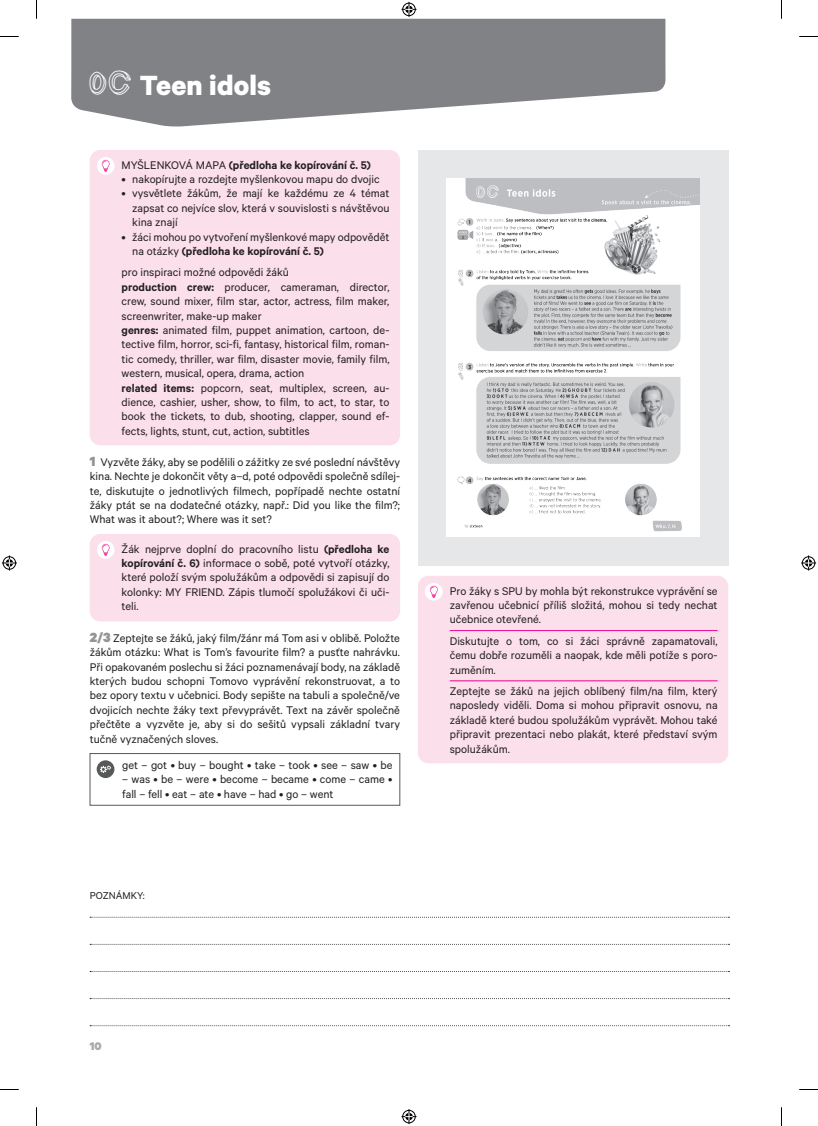
<style>
.page{position:relative;width:818px;height:1126px;background:#fff}
.page>*{position:absolute;margin:0;border:0;box-sizing:border-box;transform-origin:0 0}
.t1{font:700 31.25px "Calibre";letter-spacing:.005em;color:#fff}
.t2{font:12.5px/14.4px "Calibre";color:#231f20;text-align:justify}
.t3{font:600 12.5px "Calibre";color:#231f20}
.t4{font:900 12.5px "Calibre";color:#a8a9ad}
.t5{font:11.25px "Calibre";color:#231f20}
.s1{font-family:"Pastel Block";font-weight:400;font-size:28.75px}
.s2{font-weight:400}
.s3{font-weight:600}
.s4{font-weight:900;font-size:15px;color:#939598}
</style>
<div class="page">
<svg style="left:71px;top:19px;width:594px;height:108px;fill:#808285"></svg>
<div style="left:417px;top:150px;width:310px;height:415px;background:#e6e7e9"></div>
<img style="left:446px;top:178px;width:253px;height:358px">
<svg style="left:90px;top:916px;width:639px;height:1px"></svg>
<svg style="left:90px;top:943px;width:639px;height:1px"></svg>
<svg style="left:90px;top:971px;width:639px;height:1px"></svg>
<svg style="left:90px;top:998px;width:639px;height:1px"></svg>
<svg style="left:90px;top:1025px;width:639px;height:1px"></svg>
<div style="left:90px;top:150px;width:310px;height:295px;background:#fbdfeb;border-radius:11px"></div>
<div style="left:97px;top:157px;width:17px;height:18px;background:#fff;border-radius:50%"></div>
<svg style="left:102px;top:160px;width:7px;height:12px"></svg>
<div style="left:90px;top:534px;width:310px;height:87px;background:#fbdfeb;border-radius:11px"></div>
<div style="left:97px;top:541px;width:17px;height:17px;background:#fff;border-radius:50%"></div>
<svg style="left:102px;top:544px;width:7px;height:12px"></svg>
<div style="left:417px;top:575px;width:310px;height:188px;background:#fbdfeb;border-radius:11px"></div>
<hr style="left:449px;top:630px;width:268px;height:1px;background:#ed028c">
<hr style="left:449px;top:680px;width:268px;height:1px;background:#ed028c">
<div style="left:424px;top:583px;width:18px;height:17px;background:#fff;border-radius:50%"></div>
<svg style="left:430px;top:585px;width:7px;height:13px"></svg>
<div style="left:90px;top:753px;width:310px;height:52px;border:1px solid #57585a"></div>
<div style="left:97px;top:760px;width:17px;height:18px;background:#57585a;border-radius:50%"></div>
<svg style="left:100px;top:765px;width:11px;height:7px"></svg>
<svg style="left:0;top:36px;width:19px;height:1px"></svg>
<svg style="left:799px;top:36px;width:18px;height:1px"></svg>
<svg style="left:0;top:1089px;width:19px;height:1px"></svg>
<svg style="left:799px;top:1089px;width:18px;height:1px"></svg>
<svg style="left:36px;top:0;width:1px;height:19px"></svg>
<svg style="left:36px;top:1107px;width:1px;height:18px"></svg>
<svg style="left:401px;top:2px;width:15px;height:15px"></svg>
<svg style="left:401px;top:1109px;width:15px;height:14px"></svg>
<svg style="left:2px;top:555px;width:15px;height:15px"></svg>
<svg style="left:801px;top:555px;width:14px;height:15px"></svg>
<h1 class="t1" style="left:90px;top:66px;width:183px"><span class="s1">0C</span> Teen idols</h1>
<p class="t3" style="left:122px;top:157px;width:251px"><span class="s2">MYŠLENKOVÁ MAPA</span> (předloha ke kopírování č. 5)</p>
<p class="t2" style="left:122px;top:171px;width:259px">• nakopírujte a rozdejte myšlenkovou mapu do dvojic</p>
<p class="t2" style="left:132px;top:186px;width:258px;text-indent:-11px">• vysvětlete žákům, že mají ke každému ze 4 témat zapsat co nejvíce slov, která v souvislosti s návštěvou kina znají</p>
<p class="t2" style="left:132px;top:229px;width:258px;text-indent:-11px">• žáci mohou po vytvoření myšlenkové mapy odpovědět na otázky <span class="s3">(předloha ke kopírování č. 5)</span></p>
<p class="t2" style="left:122px;top:265px;width:269px;text-align:left">pro inspiraci možné odpovědi žáků<br><span class="s3">production crew:</span> producer, cameraman, director, crew, sound mixer, film star, actor, actress, film maker, screenwriter, make-up maker<br><span class="s3">genres:</span> animated film, puppet animation, cartoon, de&shy;tective film, horror, sci-fi, fantasy, historical film, roman&shy;tic comedy, thriller, war film, disaster movie, family film, western, musical, opera, drama, action<br><span class="s3">related items:</span> popcorn, seat, multiplex, screen, au&shy;dience, cashier, usher, show, to film, to act, to star, to book the tickets, to dub, shooting, clapper, sound ef&shy;fects, lights, stunt, cut, action, subtitles</p>
<p class="t2" style="left:90px;top:454px;width:311px"><span class="s4">1</span> Vyzvěte žáky, aby se podělili o zážitky ze své poslední návštěvy kina. Nechte je dokončit věty a–d, poté odpovědi společně sdílej&shy;te, diskutujte o jednotlivých filmech, popřípadě nechte ostatní žáky ptát se na dodatečné otázky, např.: Did you like the film?; What was it about?; Where was it set?</p>
<p class="t2" style="left:122px;top:541px;width:269px">Žák nejprve doplní do pracovního listu <span class="s3">(předloha ke kopírování č. 6)</span> informace o sobě, poté vytvoří otázky, které položí svým spolužákům a odpovědi si zapisují do kolonky: MY FRIEND. Zápis tlumočí spolužákovi či uči&shy;teli.</p>
<p class="t2" style="left:90px;top:630px;width:311px"><span class="s4">2/3</span> Zeptejte se žáků, jaký film/žánr má Tom asi v oblibě. Položte žákům otázku: What is Tom’s favourite film? a pusťte nahrávku.<br>Při opakovaném poslechu si žáci poznamenávají body, na základě kterých budou schopni Tomovo vyprávění rekonstruovat, a to bez opory textu v učebnici. Body sepište na tabuli a společně/ve dvojicích nechte žáky text převyprávět. Text na závěr společně přečtěte a vyzvěte je, aby si do sešitů vypsali základní tvary tučně vyznačených sloves.</p>
<p class="t2" style="left:122px;top:757px;width:271px">get – got • buy – bought • take – took • see – saw • be</p>
<p class="t2" style="left:122px;top:771px;width:271px">– was • be – were • become – became • come – came • fall – fell • eat – ate • have – had • go – went</p>
<p class="t5" style="left:90px;top:889px;width:56px">POZNÁMKY:</p>
<p class="t2" style="left:449px;top:583px;width:269px">Pro žáky s SPU by mohla být rekonstrukce vyprávění se zavřenou učebnicí příliš složitá, mohou si tedy nechat učebnice otevřené.</p>
<p class="t2" style="left:449px;top:633px;width:269px">Diskutujte o tom, co si žáci správně zapamatovali, čemu dobře rozuměli a naopak, kde měli potíže s poro&shy;zuměním.</p>
<p class="t2" style="left:449px;top:683px;width:269px">Zeptejte se žáků na jejich oblíbený film/na film, který naposledy viděli. Doma si mohou připravit osnovu, na základě které budou spolužákům vyprávět. Mohou také připravit prezentaci nebo plakát, které představí svým spolužákům.</p>
<p class="t4" style="left:90px;top:1038px;width:14px">10</p>
</div>
